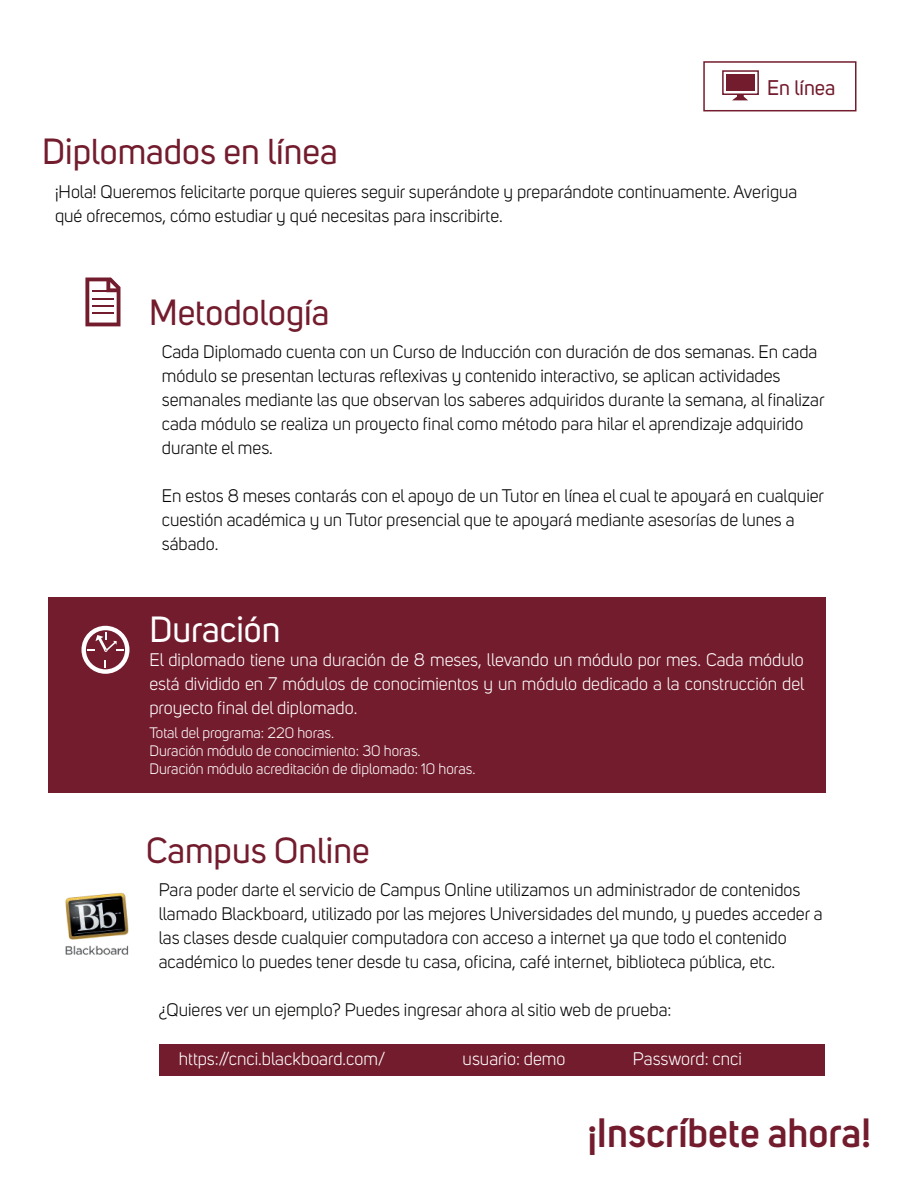
<style>
.page{position:relative;width:918px;height:1188px;background:#fff}
.page>*{position:absolute;margin:0;border:0;box-sizing:border-box;transform-origin:0 0}
.t1{font:600 40.5px "Uni Sans";color:#731c2d}
.t2{font:36px "Uni Sans";color:#731c2d}
.t3{font:36px "Uni Sans";color:#fff}
.t4{font:21px "Uni Sans";color:#731c2d}
.t5{font:18px/24px "Uni Sans";color:#040503}
.t6{font:18px/24px "Uni Sans";color:#fff;text-align:justify}
.t7{font:15px/18px "Uni Sans";color:#fff}
</style>
<div class="page">
<div style="left:703px;top:61px;width:154px;height:50px;border:2px solid #731c2d"></div>
<div style="left:726px;top:74px;width:29px;height:17px;background:#731c2d"></div>
<div style="left:722px;top:70px;width:37px;height:25px;border:2px solid #731c2d"></div>
<svg style="left:732px;top:94px;width:16px;height:6px"></svg>
<svg style="left:85px;top:278px;width:35px;height:48px"></svg>
<hr style="left:92px;top:290px;width:22px;height:2px;background:#731c2d">
<hr style="left:92px;top:298px;width:22px;height:2px;background:#731c2d">
<hr style="left:92px;top:305px;width:22px;height:2px;background:#731c2d">
<hr style="left:92px;top:312px;width:22px;height:2px;background:#731c2d">
<div style="left:159px;top:1044px;width:665px;height:32px;background:#731c2d"></div>
<img style="left:65px;top:892px;width:64px;height:63px">
<div style="left:48px;top:597px;width:778px;height:196px;background:#731c2d"></div>
<svg style="left:81px;top:626px;width:48px;height:48px"></svg>
<p class="t4" style="left:767px;top:75px;width:70px">En línea</p>
<h2 class="t2" style="left:42px;top:131px;width:297px">Diplomados en línea</h2>
<p class="t5" style="left:55px;top:180px;width:744px">¡Hola! Queremos felicitarte porque quieres seguir superándote y preparándote continuamente. Averigua qué ofrecemos, cómo estudiar y qué necesitas para inscribirte.</p>
<h2 class="t2" style="left:149px;top:291px;width:182px">Metodología</h2>
<p class="t5" style="left:162px;top:340px;width:664px">Cada Diplomado cuenta con un Curso de Inducción con duración de dos semanas. En cada módulo se presentan lecturas reflexivas y contenido interactivo, se aplican actividades semanales mediante las que observan los saberes adquiridos durante la semana, al finalizar cada módulo se realiza un proyecto final como método para hilar el aprendizaje adquirido durante el mes.</p>
<p class="t5" style="left:162px;top:484px;width:664px">En estos 8 meses contarás con el apoyo de un Tutor en línea el cual te apoyará en cualquier cuestión académica y un Tutor presencial que te apoyará mediante asesorías de lunes a sábado.</p>
<h2 class="t3" style="left:149px;top:608px;width:133px">Duración</h2>
<p class="t6" style="left:149px;top:648px;width:656px">El diplomado tiene una duración de 8 meses, llevando un módulo por mes. Cada módulo está dividido en 7 módulos de conocimientos y un módulo dedicado a la construcción del proyecto final del diplomado.</p>
<p class="t7" style="left:149px;top:724px;width:327px">Total del programa: 220 horas.<br>Duración módulo de conocimiento: 30 horas.<br>Duración módulo acreditación de diplomado: 10 horas.</p>
<h2 class="t2" style="left:146px;top:830px;width:225px">Campus Online</h2>
<p class="t5" style="left:159px;top:878px;width:665px">Para poder darte el servicio de Campus Online utilizamos un administrador de contenidos llamado Blackboard, utilizado por las mejores Universidades del mundo, y puedes acceder a las clases desde cualquier computadora con acceso a internet ya que todo el contenido académico lo puedes tener desde tu casa, oficina, café internet, biblioteca pública, etc.</p>
<p class="t5" style="left:159px;top:998px;width:514px">¿Quieres ver un ejemplo? Puedes ingresar ahora al sitio web de prueba:</p>
<p class="t6" style="left:179px;top:1047px;width:208px">https://cnci.blackboard.com/</p>
<p class="t6" style="left:463px;top:1047px;width:104px">usuario: demo</p>
<p class="t6" style="left:633px;top:1047px;width:111px">Password: cnci</p>
<h1 class="t1" style="left:588px;top:1103px;width:285px">¡Inscríbete ahora!</h1>
</div>
